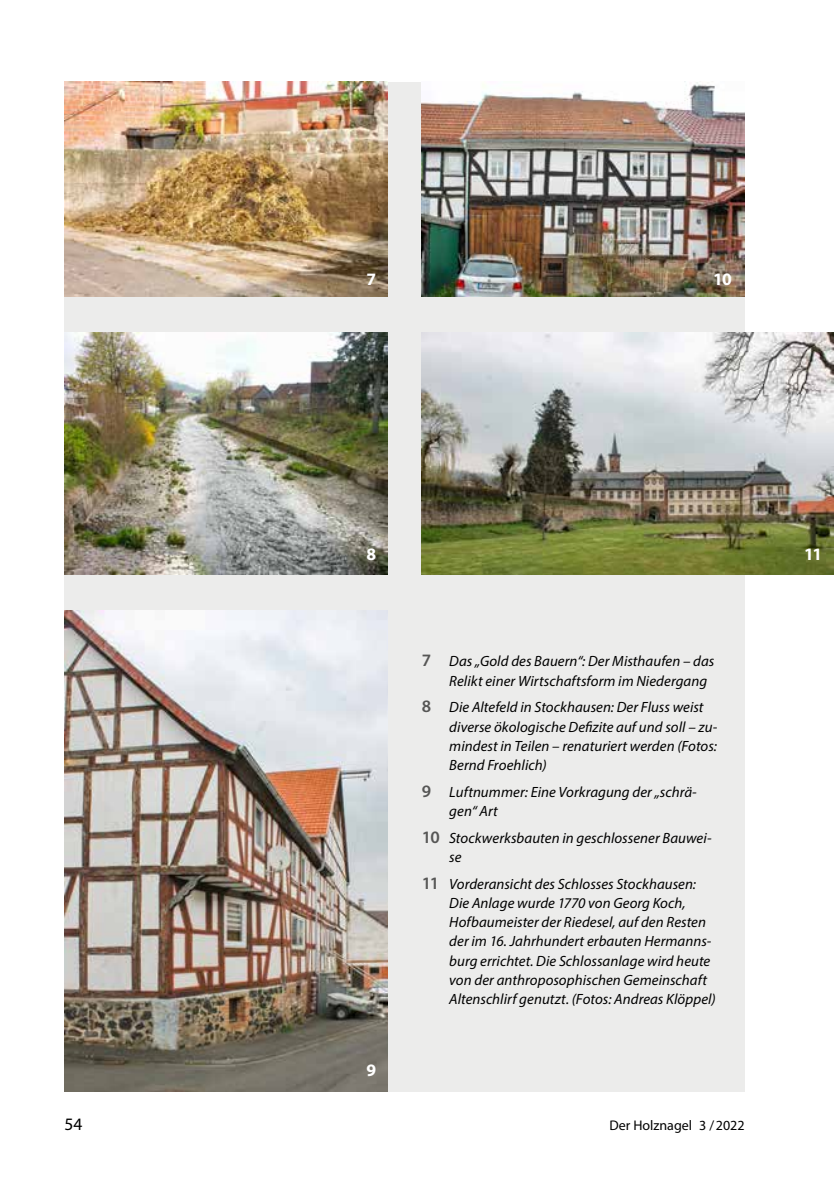
<style>
.page{position:relative;width:834px;height:1181px;background:#fff}
.page>*{position:absolute;margin:0;border:0;box-sizing:border-box;transform-origin:0 0}
.t1{font:700 17.5px "Myriad Pro";color:#fff}
.t2{font:17.5px "Myriad Pro";color:#000}
.t3{font:italic 14.88px/19.2px "Myriad Pro";letter-spacing:.005em;color:#000}
.t4{font:14px "Myriad Pro";color:#000}
.s1{font-weight:600;font-style:normal;font-size:17.5px;color:#565655}
</style>
<div class="page">
<div style="left:64px;top:82px;width:680px;height:1009px;background:#ececeb"></div>
<img style="left:64px;top:82px;width:323px;height:215px">
<img style="left:64px;top:333px;width:323px;height:241px">
<img style="left:64px;top:610px;width:324px;height:481px">
<img style="left:422px;top:82px;width:322px;height:215px">
<img style="left:422px;top:333px;width:411px;height:241px">
<p class="t1" style="left:366px;top:268px;width:11px">7</p>
<p class="t1" style="left:713px;top:268px;width:20px">10</p>
<p class="t1" style="left:366px;top:543px;width:11px">8</p>
<p class="t1" style="left:804px;top:543px;width:19px">11</p>
<p class="t1" style="left:366px;top:1058px;width:11px">9</p>
<p class="t3" style="left:449px;top:651px;width:266px;text-indent:-27px"><span class="s1">7</span> Das „Gold des Bauern“: Der Misthaufen – das<br>Relikt einer Wirtschaftsform im Niedergang</p>
<p class="t3" style="left:449px;top:697px;width:269px;text-indent:-27px"><span class="s1">8</span> Die Altefeld in Stockhausen: Der Fluss weist diverse ökologische Defizite auf und soll – zu&shy;mindest in Teilen – renaturiert werden (Fotos:<br>Bernd Froehlich)</p>
<p class="t3" style="left:449px;top:782px;width:249px;text-indent:-27px"><span class="s1">9</span> Luftnummer: Eine Vorkragung der „schrä&shy;gen“ Art</p>
<p class="t3" style="left:449px;top:828px;width:264px;text-indent:-27px"><span class="s1">10</span> Stockwerksbauten in geschlossener Bauwei&shy;se</p>
<p class="t3" style="left:449px;top:874px;width:268px;text-indent:-27px"><span class="s1">11</span> Vorderansicht des Schlosses Stockhausen:<br>Die Anlage wurde 1770 von Georg Koch, Hofbaumeister der Riedesel, auf den Resten der im 16. Jahrhundert erbauten Hermanns&shy;burg errichtet. Die Schlossanlage wird heute von der anthroposophischen Gemeinschaft Altenschlirf genutzt. (Fotos: Andreas Klöppel)</p>
<p class="t2" style="left:64px;top:1113px;width:19px">54</p>
<p class="t4" style="left:609px;top:1116px;width:137px">Der Holznagel 3 /2022</p>
</div>
